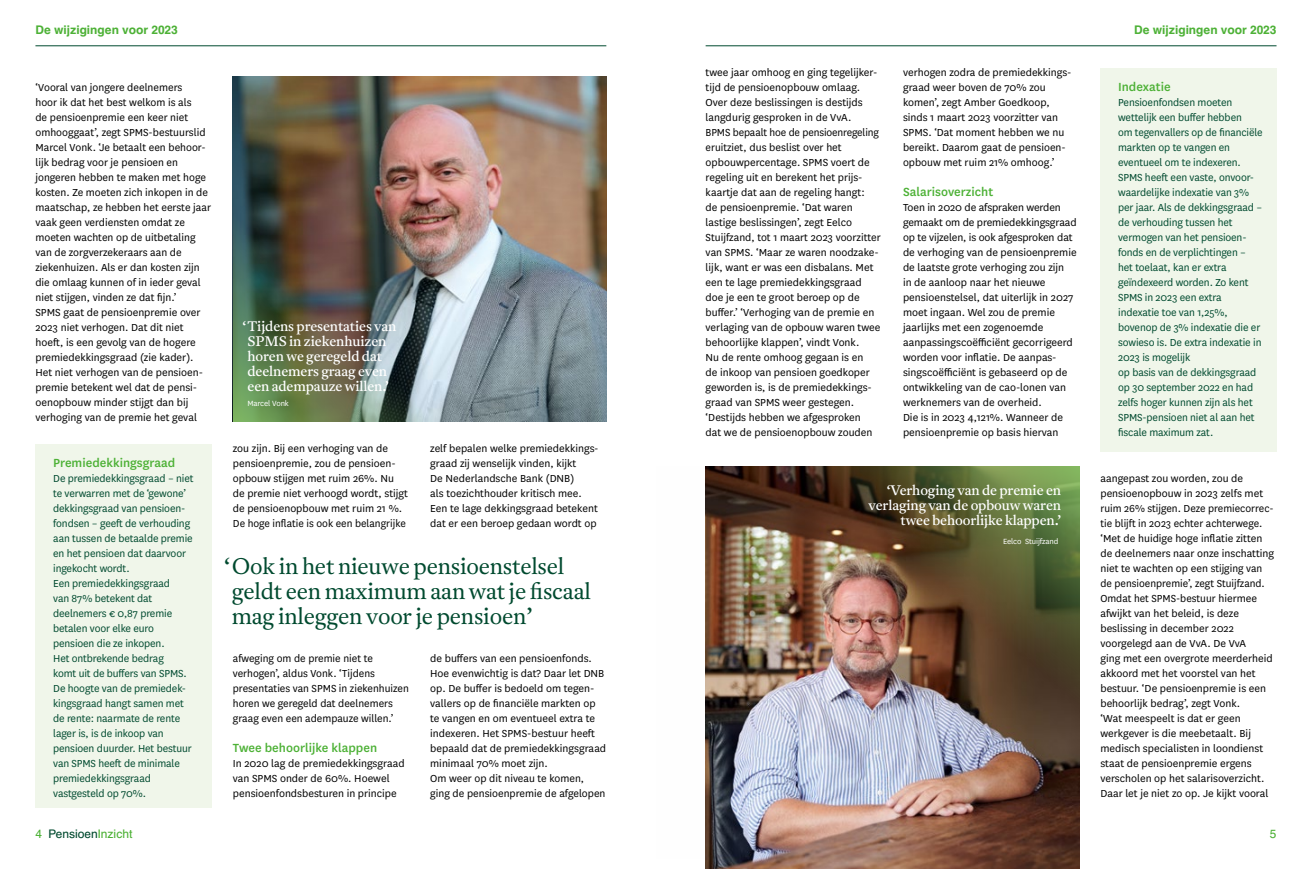
<style>
.page{position:relative;width:1312px;height:869px;background:#fff}
.page>*{position:absolute;margin:0;border:0;box-sizing:border-box;transform-origin:0 0}
.t1{font:300 22.5px/25px "Antwerp";letter-spacing:-.01em;color:#004a2f}
.t2{font:13.75px/15px "Antwerp";letter-spacing:-.01em;color:#fff}
.t3{font:500 13.75px "National";color:#4db136}
.t4{font:11.88px/15px "National";color:#000}
.t5{font:11.88px/15px "National";letter-spacing:-.01em;color:#004a2f}
.t6{font:700 11.88px "Schulbuch Nord OT";color:#4db136}
.t7{font:11.88px "Schulbuch Nord OT";color:#4db136}
.t8{font:8.75px "National";letter-spacing:-.01em;color:#fff}
.s1{color:#004a2f}
</style>
<div class="page">
<div style="left:35px;top:444px;width:176px;height:363px;background:#f0f6ea"></div>
<img style="left:233px;top:77px;width:373px;height:49px">
<img style="left:233px;top:126px;width:373px;height:295px">
<img style="left:705px;top:858px;width:373px;height:10px">
<div style="left:1100px;top:68px;width:176px;height:383px;background:#f0f6ea"></div>
<img style="left:705px;top:466px;width:373px;height:392px">
<hr style="left:35px;top:46px;width:571px;height:1px;background:#004a2f">
<hr style="left:705px;top:46px;width:571px;height:1px;background:#004a2f">
<p class="t6" style="left:35px;top:22px;width:144px">De wijzigingen voor 2023</p>
<p class="t6" style="left:1133px;top:22px;width:144px">De wijzigingen voor 2023</p>
<p class="t4" style="left:35px;top:79px;width:177px">‘Vooral van jongere deelnemers<br>hoor ik dat het best welkom is als<br>de pensioenpremie een keer niet omhooggaat’, zegt SPMS-bestuurslid Marcel Vonk. ‘Je betaalt een behoor&shy;lijk bedrag voor je pensioen en jongeren hebben te maken met hoge kosten. Ze moeten zich inkopen in de maatschap, ze hebben het eerste jaar vaak geen verdiensten omdat ze moeten wachten op de uitbetaling van de zorgverzekeraars aan de ziekenhuizen. Als er dan kosten zijn die omlaag kunnen of in ieder geval niet stijgen, vinden ze dat fijn.’<br>SPMS gaat de pensioenpremie over 2023 niet verhogen. Dat dit niet hoeft, is een gevolg van de hogere premiedekkingsgraad (zie kader).<br>Het niet verhogen van de pensioen&shy;premie betekent wel dat de pensi&shy;oenopbouw minder stijgt dan bij verhoging van de premie het geval</p>
<p class="t3" style="left:53px;top:453px;width:124px">Premiedekkingsgraad</p>
<p class="t5" style="left:53px;top:469px;width:142px">De premiedekkingsgraad – niet te verwarren met de ‘gewone’ dekkingsgraad van pensioen&shy;fondsen – geeft de verhouding aan tussen de betaalde premie en het pensioen dat daarvoor ingekocht wordt.<br>Een premiedekkingsgraad<br>van 87% betekent dat deelnemers € 0,87 premie betalen voor elke euro pensioen die ze inkopen.<br>Het ontbrekende bedrag<br>komt uit de buffers van SPMS.<br>De hoogte van de premiedek&shy;kingsgraad hangt samen met de rente: naarmate de rente lager is, is de inkoop van pensioen duurder. Het bestuur van SPMS heeft de minimale premiedekkingsgraad vastgesteld op 70%.</p>
<p class="t7" style="left:35px;top:825px;width:99px">4 <span class="s1">Pensioen</span>Inzicht</p>
<p class="t2" style="left:247px;top:319px;width:150px;text-indent:-5px">‘Tijdens presentaties van<br>SPMS in ziekenhuizen horen we geregeld dat deelnemers graag even een adempauze willen.’</p>
<p class="t8" style="left:247px;top:398px;width:43px">Marcel Vonk</p>
<p class="t4" style="left:233px;top:439px;width:177px">zou zijn. Bij een verhoging van de pensioenpremie, zou de pensioen&shy;opbouw stijgen met ruim 26%. Nu de premie niet verhoogd wordt, stijgt de pensioenopbouw met ruim 21 %.<br>De hoge inflatie is ook een belangrijke</p>
<p class="t4" style="left:430px;top:439px;width:170px">zelf bepalen welke premiedekkings&shy;graad zij wenselijk vinden, kijkt<br>De Nederlandsche Bank (DNB)<br>als toezichthouder kritisch mee.<br>Een te lage dekkingsgraad betekent dat er een beroep gedaan wordt op</p>
<h1 class="t1" style="left:232px;top:553px;width:360px;text-indent:-7px">‘Ook in het nieuwe pensioenstelsel geldt een maximum aan wat je fiscaal mag inleggen voor je pensioen’</h1>
<p class="t4" style="left:233px;top:649px;width:177px">afweging om de premie niet te verhogen’, aldus Vonk. ‘Tijdens presentaties van SPMS in ziekenhuizen horen we geregeld dat deelnemers graag even een adempauze willen.’</p>
<p class="t3" style="left:233px;top:738px;width:146px">Twee behoorlijke klappen</p>
<p class="t4" style="left:233px;top:754px;width:173px">In 2020 lag de premiedekkingsgraad van SPMS onder de 60%. Hoewel pensioenfondsbesturen in principe</p>
<p class="t4" style="left:430px;top:649px;width:177px">de buffers van een pensioenfonds.<br>Hoe evenwichtig is dat? Daar let DNB op. De buffer is bedoeld om tegen&shy;vallers op de financiële markten op te vangen en om eventueel extra te indexeren. Het SPMS-bestuur heeft bepaald dat de premiedekkingsgraad minimaal 70% moet zijn.<br>Om weer op dit niveau te komen, ging de pensioenpremie de afgelopen</p>
<p class="t4" style="left:705px;top:64px;width:177px">twee jaar omhoog en ging tegelijker&shy;tijd de pensioenopbouw omlaag.<br>Over deze beslissingen is destijds langdurig gesproken in de VvA.<br>BPMS bepaalt hoe de pensioenregeling eruitziet, dus beslist over het opbouwpercentage. SPMS voert de regeling uit en berekent het prijs&shy;kaartje dat aan de regeling hangt:<br>de pensioenpremie. ‘Dat waren lastige beslissingen’, zegt Eelco Stuijfzand, tot 1 maart 2023 voorzitter van SPMS. ‘Maar ze waren noodzake&shy;lijk, want er was een disbalans. Met een te lage premiedekkingsgraad doe je een te groot beroep op de buffer.’ ‘Verhoging van de premie en verlaging van de opbouw waren twee behoorlijke klappen’, vindt Vonk.<br>Nu de rente omhoog gegaan is en<br>de inkoop van pensioen goedkoper geworden is, is de premiedekkings&shy;graad van SPMS weer gestegen. ‘Destijds hebben we afgesproken<br>dat we de pensioenopbouw zouden</p>
<p class="t4" style="left:902px;top:64px;width:170px">verhogen zodra de premiedekkings&shy;graad weer boven de 70% zou komen’, zegt Amber Goedkoop, sinds 1 maart 2023 voorzitter van<br>SPMS. ‘Dat moment hebben we nu bereikt. Daarom gaat de pensioen&shy;opbouw met ruim 21% omhoog.’</p>
<p class="t3" style="left:902px;top:183px;width:92px">Salarisoverzicht</p>
<p class="t4" style="left:902px;top:199px;width:175px">Toen in 2020 de afspraken werden gemaakt om de premiedekkingsgraad op te vijzelen, is ook afgesproken dat de verhoging van de pensioenpremie de laatste grote verhoging zou zijn<br>in de aanloop naar het nieuwe pensioenstelsel, dat uiterlijk in 2027 moet ingaan. Wel zou de premie jaarlijks met een zogenoemde aanpassingscoëfficiënt gecorrigeerd worden voor inflatie. De aanpas&shy;singscoëfficiënt is gebaseerd op de ontwikkeling van de cao-lonen van werknemers van de overheid.<br>Die is in 2023 4,121%. Wanneer de pensioenpremie op basis hiervan</p>
<p class="t2" style="left:868px;top:483px;width:194px;text-align:right">‘Verhoging van de premie en verlaging van de opbouw waren twee behoorlijke klappen.’</p>
<p class="t8" style="left:1002px;top:535px;width:57px">Eelco Stuijfzand</p>
<p class="t3" style="left:1117px;top:78px;width:54px">Indexatie</p>
<p class="t5" style="left:1117px;top:94px;width:146px">Pensioenfondsen moeten wettelijk een buffer hebben<br>om tegenvallers op de financiële markten op te vangen en eventueel om te indexeren.<br>SPMS heeft een vaste, onvoor&shy;waardelijke indexatie van 3% per jaar. Als de dekkingsgraad – de verhouding tussen het vermogen van het pensioen&shy;fonds en de verplichtingen – het toelaat, kan er extra geïndexeerd worden. Zo kent<br>SPMS in 2023 een extra indexatie toe van 1,25%, bovenop de 3% indexatie die er sowieso is. De extra indexatie in<br>2023 is mogelijk<br>op basis van de dekkingsgraad op 30 september 2022 en had zelfs hoger kunnen zijn als het<br>SPMS-pensioen niet al aan het fiscale maximum zat.</p>
<p class="t4" style="left:1100px;top:469px;width:175px">aangepast zou worden, zou de pensioenopbouw in 2023 zelfs met ruim 26% stijgen. Deze premiecorrec&shy;tie blijft in 2023 echter achterwege. ‘Met de huidige hoge inflatie zitten de deelnemers naar onze inschatting niet te wachten op een stijging van de pensioenpremie’, zegt Stuijfzand.<br>Omdat het SPMS-bestuur hiermee afwijkt van het beleid, is deze beslissing in december 2022 voorgelegd aan de VvA. De VvA<br>ging met een overgrote meerderheid akkoord met het voorstel van het bestuur. ‘De pensioenpremie is een behoorlijk bedrag’, zegt Vonk.<br>‘Wat meespeelt is dat er geen werkgever is die meebetaalt. Bij medisch specialisten in loondienst staat de pensioenpremie ergens verscholen op het salarisoverzicht.<br>Daar let je niet zo op. Je kijkt vooral</p>
<p class="t7" style="left:1269px;top:825px;width:8px">5</p>
</div>
